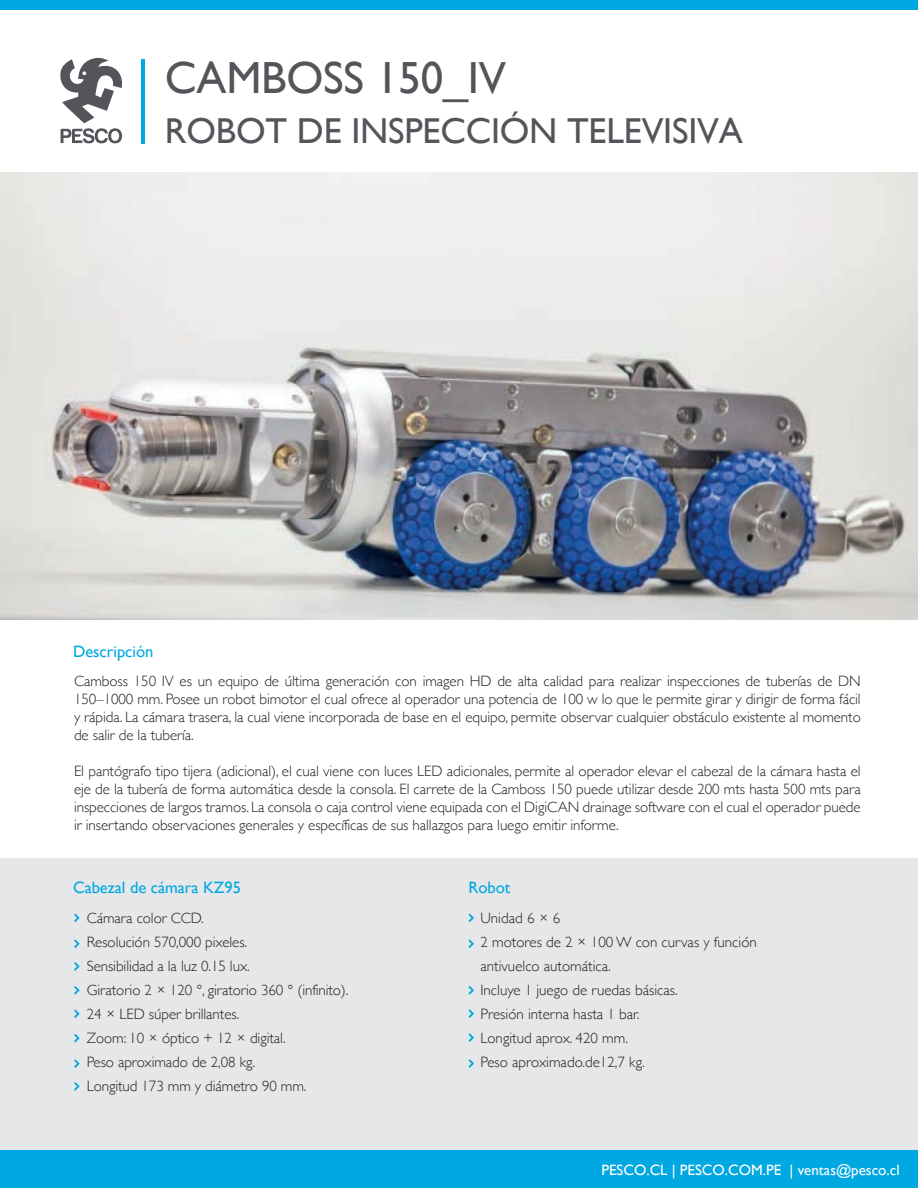
<style>
.page{position:relative;width:918px;height:1188px;background:#fff}
.page>*{position:absolute;margin:0;border:0;box-sizing:border-box;transform-origin:0 0}
.t1{font:45px "Gill Sans";letter-spacing:-.005em;color:#54555a}
.t2{font:36px "Gill Sans";letter-spacing:-.005em;color:#54555a}
.t3{font:16.5px "Gill Sans";color:#00a8e2}
.t4{font:300 15px/24px "Gill Sans";letter-spacing:-.005em;color:#231f20;text-align:justify}
.t5{font:15px "Gill Sans";color:#fff}
</style>
<div class="page">
<div style="left:0;top:859px;width:918px;height:329px;background:#e6e7e9"></div>
<div style="left:0;top:1150px;width:918px;height:38px;background:#00a8e2"></div>
<div style="left:0;top:0;width:918px;height:10px;background:#00a8e2"></div>
<hr style="left:141px;top:59px;width:3px;height:84px;background:#00a8e2">
<svg style="left:60px;top:58px;width:62px;height:86px"></svg>
<svg style="left:74px;top:914px;width:6px;height:8px"></svg>
<svg style="left:74px;top:939px;width:6px;height:9px"></svg>
<svg style="left:74px;top:962px;width:6px;height:9px"></svg>
<svg style="left:74px;top:986px;width:6px;height:9px"></svg>
<svg style="left:468px;top:914px;width:6px;height:8px"></svg>
<svg style="left:468px;top:939px;width:6px;height:9px"></svg>
<svg style="left:468px;top:986px;width:6px;height:9px"></svg>
<svg style="left:468px;top:1033px;width:6px;height:9px"></svg>
<svg style="left:468px;top:1009px;width:6px;height:9px"></svg>
<svg style="left:468px;top:1059px;width:6px;height:9px"></svg>
<svg style="left:74px;top:1009px;width:6px;height:9px"></svg>
<svg style="left:74px;top:1034px;width:6px;height:9px"></svg>
<svg style="left:74px;top:1059px;width:6px;height:9px"></svg>
<svg style="left:74px;top:1082px;width:6px;height:9px"></svg>
<img style="left:0;top:173px;width:918px;height:446px">
<h1 class="t1" style="left:165px;top:52px;width:342px">CAMBOSS 150_IV</h1>
<h2 class="t2" style="left:165px;top:110px;width:579px">ROBOT DE INSPECCIÓN TELEVISIVA</h2>
<p class="t3" style="left:73px;top:642px;width:82px">Descripción</p>
<p class="t4" style="left:74px;top:672px;width:788px;line-height:18px">Camboss 150 IV es un equipo de última generación con imagen HD de alta calidad para realizar inspecciones de tuberías de DN 150–1000 mm. Posee un robot bimotor el cual ofrece al operador una potencia de 100 w lo que le permite girar y dirigir de forma fácil y rápida. La cámara trasera, la cual viene incorporada de base en el equipo, permite observar cualquier obstáculo existente al momento de salir de la tubería.</p>
<p class="t4" style="left:74px;top:762px;width:788px;line-height:18px">El pantógrafo tipo tijera (adicional), el cual viene con luces LED adicionales, permite al operador elevar el cabezal de la cámara hasta el eje de la tubería de forma automática desde la consola. El carrete de la Camboss 150 puede utilizar desde 200 mts hasta 500 mts para inspecciones de largos tramos. La consola o caja control viene equipada con el DigiCAN drainage software con el cual el operador puede ir insertando observaciones generales y específicas de sus hallazgos para luego emitir informe.</p>
<p class="t3" style="left:73px;top:878px;width:170px">Cabezal de cámara KZ95</p>
<p class="t3" style="left:468px;top:878px;width:43px">Robot</p>
<p class="t4" style="left:87px;top:905px;width:263px;text-align:left">Cámara color CCD.<br>Resolución 570,000 pixeles.<br>Sensibilidad a la luz 0.15 lux.<br>Giratorio 2 × 120 °, giratorio 360 ° (infinito).<br>24 × LED súper brillantes.<br>Zoom: 10 × óptico + 12 × digital.<br>Peso aproximado de 2,08 kg.<br>Longitud 173 mm y diámetro 90 mm.</p>
<p class="t4" style="left:480px;top:905px;width:278px;text-align:left">Unidad 6 × 6<br>2 motores de 2 × 100 W con curvas y función antivuelco automática.<br>Incluye 1 juego de ruedas básicas.<br>Presión interna hasta 1 bar.<br>Longitud aprox. 420 mm.<br>Peso aproximado.de12,7 kg.</p>
<p class="t5" style="left:601px;top:1162px;width:300px">PESCO.CL | PESCO.COM.PE | ventas@pesco.cl</p>
</div>
